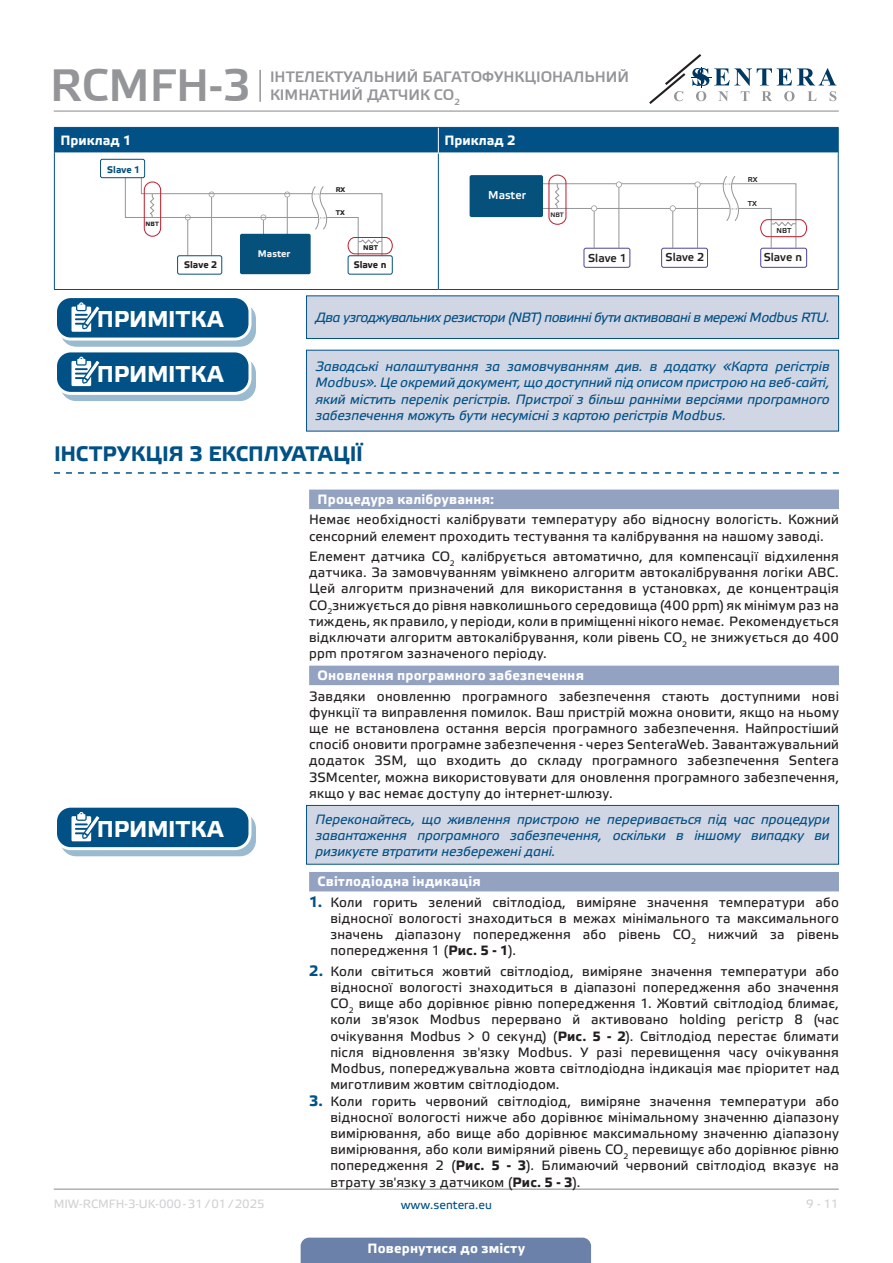
<style>
.page{position:relative;width:893px;height:1263px;background:#fff}
.page>*{position:absolute;margin:0;border:0;box-sizing:border-box;transform-origin:0 0}
.t1{font:45px "Etelka Medium Pro";color:#939598}
.t2{font:700 22.95px "Etelka Text Pro";letter-spacing:-.005em;color:#fff}
.t3{font:700 21px "Etelka Text Pro";color:#015186}
.t4{font:15px/18px "Etelka Medium Pro";color:#939598}
.body{font:13.5px/16.2px "Etelka Text Pro";letter-spacing:.015em;color:#231f20;text-align:justify}
.attention{font:italic 13.5px/16.2px "Etelka Text Pro";letter-spacing:-.02em;color:#015186;text-align:justify}
.Number-roman{font:700 13.5px "Etelka Text Pro";letter-spacing:.015em;color:#fff}
.head-table{font:700 13.5px "Etelka Text Pro";color:#fff}
.t5{font:12px "Etelka Text Pro";color:#d1d2d4}
.t6{font:12px "Etelka Text Pro";color:#015186}
.t7{font:11.4px "Etelka Medium Pro";color:#231f20}
.t8{font:11.4px "Etelka Medium Pro";color:#fff}
.t9{font:700 9.6px "Etelka Text Pro";color:#231f20}
.t10{font:700 9.6px "Etelka Text Pro";color:#f2f3f4}
.t11{font:700 9.6px "Etelka Text Pro";color:#06517c}
.t12{font:7.2px "Etelka Medium Pro";color:#231f20}
.t13{font:700 6.9px "Etelka Text Pro";color:#231f20}
.t14{font:6.45px "Etelka Medium Pro";color:#231f20}
.t15{font:700 6.15px "Etelka Text Pro";color:#231f20}
.s1{font-weight:700;font-size:15px;color:#015186}
.s2{font-weight:700}
</style>
<div class="page">
<hr style="left:54px;top:111px;width:785px;height:1px;background:#939598">
<hr style="left:54px;top:1188px;width:785px;height:2px;background:#939598">
<svg style="left:649px;top:54px;width:187px;height:50px"></svg>
<div style="left:301px;top:1237px;width:290px;height:26px;background:#6c81aa"></div>
<hr style="left:259px;top:70px;width:2px;height:32px;background:#939598">
<svg style="left:54px;top:472px;width:785px;height:2px"></svg>
<div style="left:309px;top:490px;width:530px;height:19px;background:#94a2c2"></div>
<div style="left:309px;top:666px;width:530px;height:19px;background:#94a2c2"></div>
<div style="left:309px;top:872px;width:530px;height:19px;background:#94a2c2"></div>
<hr style="left:54px;top:153px;width:1px;height:136px;background:#015186">
<hr style="left:438px;top:153px;width:1px;height:136px;background:#015186">
<hr style="left:838px;top:153px;width:1px;height:136px;background:#015186">
<hr style="left:54px;top:289px;width:384px;height:1px;background:#015186">
<hr style="left:438px;top:289px;width:401px;height:1px;background:#015186">
<div style="left:54px;top:127px;width:785px;height:26px;background:#015186"></div>
<hr style="left:438px;top:153px;width:400px;height:1px;background:#fff">
<div style="left:177px;top:255px;width:45px;height:19px;border:1px solid #06517c;border-radius:2px"></div>
<div style="left:348px;top:255px;width:45px;height:19px;border:1px solid #06517c;border-radius:2px"></div>
<div style="left:240px;top:234px;width:71px;height:40px;background:#06517c;border-radius:2px"></div>
<svg style="left:125px;top:163px;width:268px;height:96px"></svg>
<div style="left:100px;top:159px;width:45px;height:19px;background:#fff;border-radius:2px"></div>
<div style="left:100px;top:159px;width:45px;height:19px;border:1px solid #06517c;border-radius:2px"></div>
<div style="left:661px;top:248px;width:47px;height:20px;border:1px solid #4e439b;border-radius:2px"></div>
<hr style="left:529px;top:208px;width:201px;height:1px;background:#939598">
<hr style="left:536px;top:183px;width:188px;height:1px;background:#939598">
<div style="left:584px;top:248px;width:46px;height:20px;border:1px solid #4e439b;border-radius:2px"></div>
<div style="left:760px;top:248px;width:47px;height:20px;border:1px solid #4e439b;border-radius:2px"></div>
<div style="left:470px;top:175px;width:73px;height:42px;background:#06517c;border-radius:2px"></div>
<svg style="left:548px;top:175px;width:259px;height:74px"></svg>
<div style="left:61px;top:304px;width:194px;height:42px;background:#9abacf;border-radius:15px"></div>
<div style="left:60px;top:303px;width:196px;height:44px;border:1px solid #015186;border-radius:15px"></div>
<div style="left:56px;top:297px;width:194px;height:42px;background:#015186;border-radius:15px"></div>
<div style="left:54px;top:295px;width:197px;height:46px;border:3px solid #fff;border-radius:15px"></div>
<svg style="left:71px;top:302px;width:34px;height:38px"></svg>
<div style="left:307px;top:296px;width:532px;height:42px;background:#d1d6e4"></div>
<div style="left:306px;top:295px;width:533px;height:44px;border:1px solid #015186"></div>
<div style="left:61px;top:358px;width:194px;height:42px;background:#9abacf;border-radius:15px"></div>
<div style="left:60px;top:357px;width:196px;height:44px;border:1px solid #015186;border-radius:15px"></div>
<div style="left:56px;top:351px;width:194px;height:42px;background:#015186;border-radius:15px"></div>
<div style="left:54px;top:349px;width:197px;height:46px;border:3px solid #fff;border-radius:15px"></div>
<svg style="left:71px;top:357px;width:34px;height:37px"></svg>
<div style="left:307px;top:350px;width:532px;height:81px;background:#d1d6e4"></div>
<svg style="left:61px;top:813px;width:194px;height:43px"></svg>
<div style="left:60px;top:812px;width:196px;height:44px;border:1px solid #015186;border-radius:15px"></div>
<div style="left:56px;top:806px;width:194px;height:43px;background:#015186;border-radius:15px"></div>
<div style="left:54px;top:805px;width:197px;height:45px;border:3px solid #fff;border-radius:15px"></div>
<svg style="left:71px;top:812px;width:34px;height:37px"></svg>
<div style="left:307px;top:805px;width:532px;height:59px;background:#d1d6e4"></div>
<div style="left:306px;top:805px;width:533px;height:59px;border:1px solid #015186"></div>
<h1 class="t1" style="left:50px;top:61px;width:202px">RCMFH-3</h1>
<p class="t4" style="left:270px;top:69px;width:360px">ІНТЕЛЕКТУАЛЬНИЙ БАГАТОФУНКЦІОНАЛЬНИЙ<br>КІМНАТНИЙ ДАТЧИК CO<sub>2</sub></p>
<p class="head-table" style="left:60px;top:133px;width:73px">Приклад 1</p>
<p class="head-table" style="left:444px;top:133px;width:73px">Приклад 2</p>
<p class="t13" style="left:336px;top:185px;width:11px">RX</p>
<p class="t13" style="left:336px;top:209px;width:11px">ТX</p>
<p class="t13" style="left:363px;top:244px;width:16px">NBT</p>
<p class="t11" style="left:107px;top:164px;width:35px">Slave 1</p>
<p class="t8" style="left:488px;top:189px;width:39px">Master</p>
<p class="t14" style="left:550px;top:211px;width:15px">NBT</p>
<p class="t15" style="left:146px;top:220px;width:15px">NBT</p>
<p class="t10" style="left:258px;top:248px;width:34px">Master</p>
<p class="t7" style="left:588px;top:252px;width:40px">Slave 1</p>
<p class="t7" style="left:666px;top:251px;width:40px">Slave 2</p>
<p class="t9" style="left:354px;top:259px;width:34px">Slave n</p>
<p class="t9" style="left:184px;top:260px;width:35px">Slave 2</p>
<p class="t12" style="left:748px;top:175px;width:11px">RX</p>
<p class="t12" style="left:748px;top:200px;width:11px">ТX</p>
<p class="t12" style="left:776px;top:226px;width:16px">NBT</p>
<p class="t7" style="left:764px;top:251px;width:40px">Slave n</p>
<p class="t2" style="left:97px;top:307px;width:128px">ПРИМІТКА</p>
<p class="attention" style="left:315px;top:310px;width:516px">Два узгоджувальних резистори (NBT) повинні бути активовані в мережі Modbus RTU.</p>
<p class="t2" style="left:97px;top:361px;width:128px">ПРИМІТКА</p>
<p class="attention" style="left:315px;top:359px;width:516px">Заводські налаштування за замовчуванням див. в додатку «Карта регістрів Modbus». Це окремий документ, що доступний під описом пристрою на веб-сайті, який містить перелік регістрів. Пристрої з більш ранніми версіями програмного забезпечення можуть бути несумісні з картою регістрів Modbus.</p>
<p class="t3" style="left:54px;top:442px;width:311px">ІНСТРУКЦІЯ З ЕКСПЛУАТАЦІЇ</p>
<p class="Number-roman" style="left:318px;top:492px;width:178px">Процедура калібрування:</p>
<p class="body" style="left:309px;top:512px;width:531px">Немає необхідності калібрувати температуру або відносну вологість. Кожний сенсорний елемент проходить тестування та калібрування на нашому заводі.</p>
<p class="body" style="left:309px;top:549px;width:531px">Елемент датчика CO<sub>2</sub> калібрується автоматично, для компенсації відхилення датчика. За замовчуванням увімкнено алгоритм автокалібрування логіки ABC.<br>Цей алгоритм призначений для використання в установках, де концентрація CO<sub>2</sub>знижується до рівня навколишнього середовища (400 ppm) як мінімум раз на тиждень, як правило, у періоди, коли в приміщенні нікого немає. Рекомендується відключати алгоритм автокалібрування, коли рівень СО<sub>2</sub> не знижується до 400 ppm протягом зазначеного періоду.</p>
<p class="Number-roman" style="left:318px;top:668px;width:268px">Оновлення програмного забезпечення</p>
<p class="body" style="left:309px;top:688px;width:531px">Завдяки оновленню програмного забезпечення стають доступними нові функції та виправлення помилок. Ваш пристрій можна оновити, якщо на ньому ще не встановлена остання версія програмного забезпечення. Найпростіший спосіб оновити програмне забезпечення - через SenteraWeb. Завантажувальний додаток 3SM, що входить до складу програмного забезпечення Sentera 3SMcenter, можна використовувати для оновлення програмного забезпечення, якщо у вас немає доступу до інтернет-шлюзу.</p>
<p class="t2" style="left:97px;top:816px;width:128px">ПРИМІТКА</p>
<p class="attention" style="left:315px;top:811px;width:516px">Переконайтесь, що живлення пристрою не переривається під час процедури завантаження програмного забезпечення, оскільки в іншому випадку ви ризикуєте втратити незбережені дані.</p>
<p class="Number-roman" style="left:318px;top:874px;width:165px">Світлодіодна індикація</p>
<p class="body" style="left:330px;top:895px;width:510px;text-indent:-21px"><span class="s1">1.</span> Коли горить зелений світлодіод, виміряне значення температури або відносної вологості знаходиться в межах мінімального та максимального значень діапазону попередження або рівень CO<sub>2</sub> нижчий за рівень попередження 1 (<span class="s2">Рис. 5 - 1</span>).</p>
<p class="body" style="left:330px;top:964px;width:510px;text-indent:-21px"><span class="s1">2.</span> Коли світиться жовтий світлодіод, виміряне значення температури або відносної вологості знаходиться в діапазоні попередження або значення CO<sub>2</sub> вище або дорівнює рівню попередження 1. Жовтий світлодіод блимає, коли зв'язок Modbus перервано й активовано holding регістр 8 (час очікування Modbus &gt; 0 секунд) (<span class="s2">Рис. 5 - 2</span>). Світлодіод перестає блимати після відновлення зв'язку Modbus. У разі перевищення часу очікування Modbus, попереджувальна жовта світлодіодна індикація має пріоритет над миготливим жовтим світлодіодом.</p>
<p class="body" style="left:330px;top:1093px;width:510px;text-indent:-21px"><span class="s1">3.</span> Коли горить червоний світлодіод, виміряне значення температури або відносної вологості нижче або дорівнює мінімальному значенню діапазону вимірювання, або вище або дорівнює максимальному значенню діапазону вимірювання, або коли виміряний рівень CO<sub>2</sub> перевищує або дорівнює рівню попередження 2 (<span class="s2">Рис. 5 - 3</span>). Блимаючий червоний світлодіод вказує на втрату зв'язку з датчиком (<span class="s2">Рис. 5 - 3</span>).</p>
<p class="t5" style="left:54px;top:1197px;width:212px">MIW-RCMFH-3-UK-000 - 31 / 01 / 2025</p>
<p class="t6" style="left:401px;top:1198px;width:93px">www.sentera.eu</p>
<p class="t5" style="left:806px;top:1197px;width:34px">9 - 11</p>
<p class="Number-roman" style="left:368px;top:1240px;width:159px">Повернутися до змісту</p>
</div>
